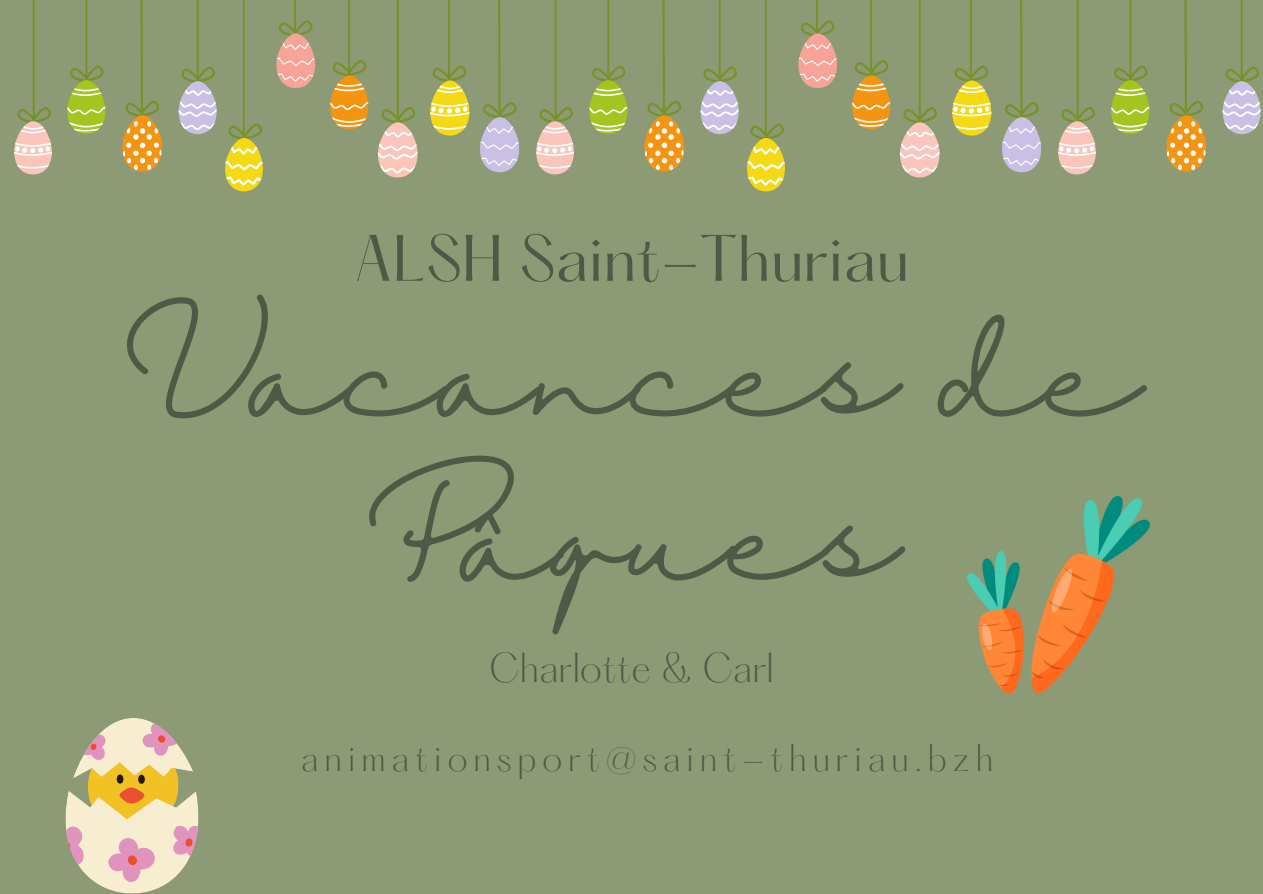
<style>
.page{position:relative;width:1263px;height:894px;background:#fff}
.page>*{position:absolute;margin:0;border:0;box-sizing:border-box;transform-origin:0 0}
.t1{font:117.15px/163.2px "Halimun";color:#4e5946;text-align:center}
.t2{font:57.3px "Hatton";color:#4e5946}
.t3{font:300 36.6px "Hatton";color:#4e5946}
.t4{font:300 33.3px "Hatton";letter-spacing:.17em;color:#4e5946}
</style>
<div class="page">
<div style="left:0;top:0;width:1263px;height:893px;background:#8c9b76"></div>
<svg style="left:480px;top:0;width:39px;height:172px"></svg>
<svg style="left:378px;top:0;width:40px;height:177px"></svg>
<svg style="left:330px;top:0;width:38px;height:129px"></svg>
<svg style="left:67px;top:0;width:38px;height:134px"></svg>
<svg style="left:430px;top:0;width:39px;height:135px"></svg>
<svg style="left:122px;top:0;width:40px;height:171px"></svg>
<svg style="left:179px;top:0;width:38px;height:134px"></svg>
<svg style="left:225px;top:0;width:38px;height:191px"></svg>
<svg style="left:276px;top:0;width:39px;height:88px"></svg>
<svg style="left:14px;top:0;width:38px;height:174px"></svg>
<svg style="left:1002px;top:0;width:39px;height:172px"></svg>
<svg style="left:900px;top:0;width:39px;height:177px"></svg>
<svg style="left:852px;top:0;width:38px;height:129px"></svg>
<svg style="left:589px;top:0;width:38px;height:134px"></svg>
<svg style="left:952px;top:0;width:39px;height:135px"></svg>
<svg style="left:644px;top:0;width:40px;height:171px"></svg>
<svg style="left:701px;top:0;width:38px;height:134px"></svg>
<svg style="left:747px;top:0;width:38px;height:191px"></svg>
<svg style="left:798px;top:0;width:39px;height:88px"></svg>
<svg style="left:536px;top:0;width:38px;height:174px"></svg>
<svg style="left:1111px;top:0;width:38px;height:134px"></svg>
<svg style="left:1166px;top:0;width:40px;height:171px"></svg>
<svg style="left:1223px;top:0;width:38px;height:134px"></svg>
<svg style="left:1058px;top:0;width:38px;height:174px"></svg>
<img style="left:967px;top:496px;width:182px;height:197px">
<svg style="left:65px;top:718px;width:134px;height:175px"></svg>
<p class="t2" style="left:354px;top:231px;width:556px">ALSH Saint-Thuriau</p>
<p class="t1" style="left:121px;top:294px;width:1022px">Vacances de<br>Pâques</p>
<p class="t3" style="left:489px;top:650px;width:286px">Charlotte &amp; Carl</p>
<h2 class="t4" style="left:301px;top:742px;width:694px">animationsport@saint-thuriau.bzh</h2>
</div>
